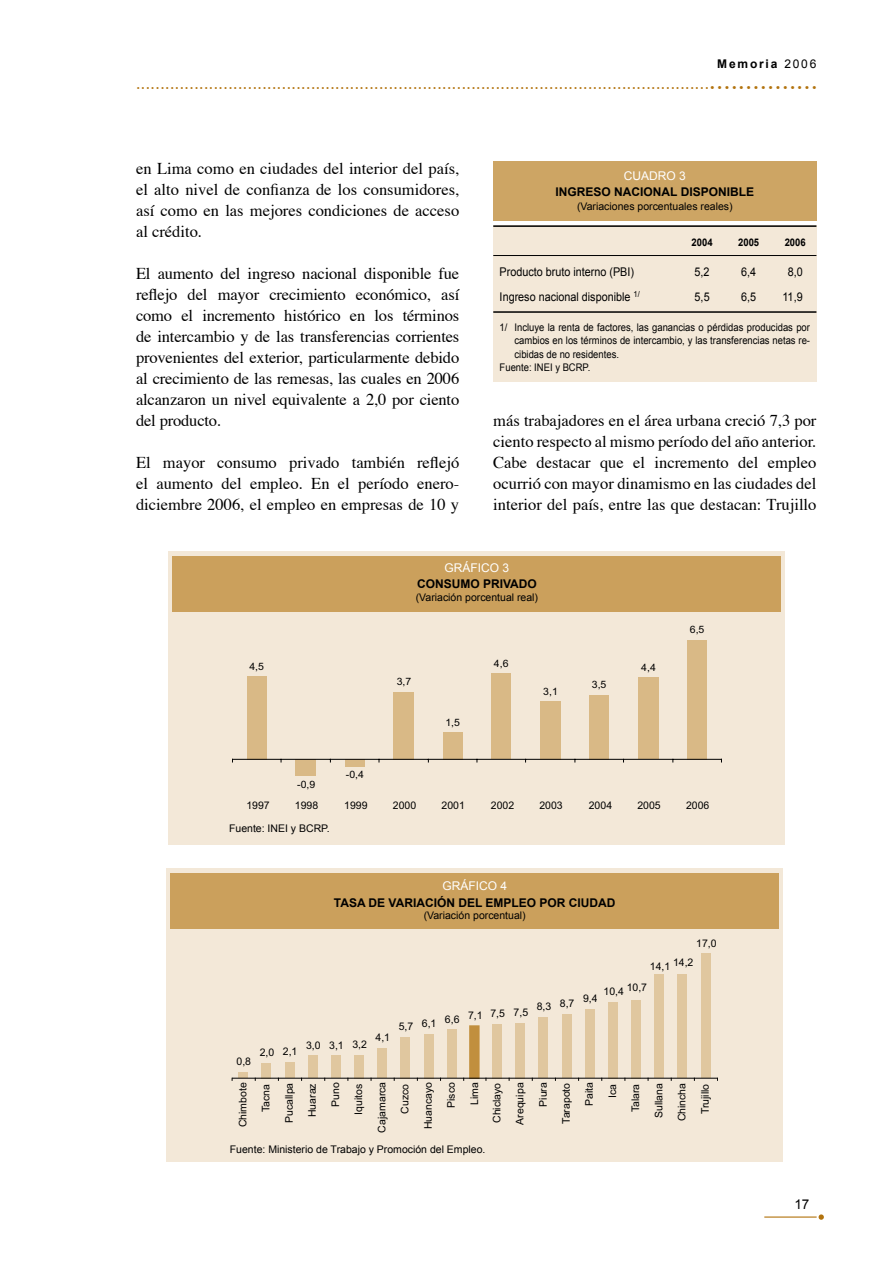
<style>
.page{position:relative;width:893px;height:1263px;background:#fff}
.page>*{position:absolute;margin:0;border:0;box-sizing:border-box;transform-origin:0 0}
.t1{font:18px "Times";color:#b2730e}
.t2{font:16.5px/21px "Times";color:#000;text-align:justify}
.t3{font:13.5px "Arial";color:#000}
.t4{font:700 12px "Arial";color:#000}
.t5{font:12px "Arial";color:#000;scale:.9 1}
.t6{font:12px "Arial";color:#fff}
.t7{font:700 12px "Arial";letter-spacing:.15em;color:#000}
.t8{font:10.5px/22.2px "Arial";color:#000;text-align:right}
.t9{font:10.5px "Arial";color:#000;scale:.9 1}
.t10{font:700 10.5px "Arial";color:#000;scale:.9 1}
.t11{font:10.2px "Arial";color:#000;scale:1.04 1}
.s1{font-weight:400}
.s2{font-size:27px}
</style>
<div class="page">
<hr style="left:764px;top:1216px;width:53px;height:1px;background:#b2730e">
<svg style="left:819px;top:1214px;width:5px;height:6px"></svg>
<div style="left:493px;top:225px;width:323px;height:157px;background:#f3e8d8"></div>
<hr style="left:493px;top:225px;width:323px;height:2px;background:#000">
<hr style="left:493px;top:255px;width:323px;height:1px;background:#000">
<hr style="left:493px;top:311px;width:323px;height:2px;background:#000">
<div style="left:169px;top:551px;width:616px;height:293px;background:#f3e8d8"></div>
<div style="left:173px;top:556px;width:608px;height:55px;background:#cba05c"></div>
<div style="left:247px;top:676px;width:19px;height:83px;background:#d9b986"></div>
<div style="left:296px;top:759px;width:20px;height:17px;background:#d9b986"></div>
<div style="left:345px;top:759px;width:19px;height:8px;background:#d9b986"></div>
<div style="left:394px;top:692px;width:20px;height:67px;background:#d9b986"></div>
<div style="left:443px;top:732px;width:19px;height:27px;background:#d9b986"></div>
<div style="left:492px;top:673px;width:19px;height:86px;background:#d9b986"></div>
<div style="left:540px;top:701px;width:20px;height:58px;background:#d9b986"></div>
<div style="left:590px;top:695px;width:19px;height:64px;background:#d9b986"></div>
<div style="left:638px;top:678px;width:20px;height:81px;background:#d9b986"></div>
<div style="left:687px;top:640px;width:20px;height:119px;background:#d9b986"></div>
<hr style="left:232px;top:759px;width:489px;height:1px;background:#000">
<div style="left:166px;top:869px;width:617px;height:293px;background:#f3e8d8"></div>
<div style="left:171px;top:873px;width:608px;height:55px;background:#cba05c"></div>
<div style="left:238px;top:1072px;width:10px;height:6px;background:#e0c79f"></div>
<div style="left:261px;top:1063px;width:10px;height:15px;background:#e0c79f"></div>
<div style="left:285px;top:1062px;width:9px;height:16px;background:#e0c79f"></div>
<div style="left:308px;top:1056px;width:10px;height:22px;background:#e0c79f"></div>
<div style="left:331px;top:1056px;width:10px;height:22px;background:#e0c79f"></div>
<div style="left:354px;top:1055px;width:10px;height:23px;background:#e0c79f"></div>
<div style="left:377px;top:1048px;width:10px;height:30px;background:#e0c79f"></div>
<div style="left:400px;top:1037px;width:10px;height:41px;background:#e0c79f"></div>
<div style="left:424px;top:1034px;width:9px;height:44px;background:#e0c79f"></div>
<div style="left:447px;top:1030px;width:10px;height:48px;background:#e0c79f"></div>
<div style="left:470px;top:1026px;width:9px;height:52px;background:#c18f3e"></div>
<div style="left:469px;top:1025px;width:11px;height:54px;border:2px solid #c18f3e"></div>
<div style="left:492px;top:1024px;width:10px;height:54px;background:#e0c79f"></div>
<div style="left:515px;top:1023px;width:10px;height:55px;background:#e0c79f"></div>
<div style="left:538px;top:1017px;width:10px;height:61px;background:#e0c79f"></div>
<div style="left:562px;top:1014px;width:9px;height:64px;background:#e0c79f"></div>
<div style="left:585px;top:1009px;width:10px;height:69px;background:#e0c79f"></div>
<div style="left:608px;top:1002px;width:10px;height:76px;background:#e0c79f"></div>
<div style="left:631px;top:1000px;width:10px;height:78px;background:#e0c79f"></div>
<div style="left:654px;top:975px;width:10px;height:103px;background:#e0c79f"></div>
<div style="left:677px;top:975px;width:10px;height:103px;background:#e0c79f"></div>
<div style="left:701px;top:954px;width:9px;height:124px;background:#e0c79f"></div>
<hr style="left:232px;top:1078px;width:485px;height:1px;background:#000">
<div style="left:493px;top:162px;width:323px;height:59px;background:#cda564"></div>
<p class="t7" style="left:717px;top:57px;width:101px">MEMORIA <span class="s1">2006</span></p>
<p class="t1" style="left:136px;top:66px;width:683px">......................................................................................................................<span class="s2">...............</span></p>
<p class="t2" style="left:136px;top:157px;width:325px">en Lima como en ciudades del interior del país, el alto nivel de confianza de los consumidores, así como en las mejores condiciones de acceso al crédito.</p>
<p class="t2" style="left:136px;top:262px;width:325px">El aumento del ingreso nacional disponible fue reflejo del mayor crecimiento económico, así como el incremento histórico en los términos de intercambio y de las transferencias corrientes provenientes del exterior, particularmente debido al crecimiento de las remesas, las cuales en 2006 alcanzaron un nivel equivalente a 2,0 por ciento del producto.</p>
<p class="t2" style="left:136px;top:451px;width:325px">El mayor consumo privado también reflejó el aumento del empleo. En el período enero&shy;diciembre 2006, el empleo en empresas de 10 y</p>
<p class="t6" style="left:624px;top:169px;width:64px">Cuadro 3</p>
<p class="t4" style="left:556px;top:185px;width:9px">INGRESO</p>
<p class="t4" style="left:614px;top:185px;width:9px">NACIONAL</p>
<p class="t4" style="left:681px;top:185px;width:9px">DISPONIBLE</p>
<p class="t8" style="left:577px;top:195px;width:157px">(Variaciones porcentuales reales)</p>
<p class="t10" style="left:692px;top:236px;width:25px">2004</p>
<p class="t10" style="left:738px;top:236px;width:25px">2005</p>
<p class="t10" style="left:785px;top:236px;width:25px">2006</p>
<p class="t5" style="left:500px;top:265px;width:151px">Producto bruto interno (PBI )</p>
<p class="t5" style="left:695px;top:265px;width:18px">5,2</p>
<p class="t5" style="left:741px;top:265px;width:18px">6,4</p>
<p class="t5" style="left:788px;top:265px;width:18px">8,0</p>
<p class="t5" style="left:500px;top:290px;width:157px">I ngreso nacional disponible <sup>1/</sup></p>
<p class="t5" style="left:695px;top:290px;width:18px">5,5</p>
<p class="t5" style="left:741px;top:290px;width:18px">6,5</p>
<p class="t5" style="left:782px;top:290px;width:24px">11,9</p>
<p class="t9" style="left:500px;top:321px;width:346px">1/ I ncluye la renta de factores, las ganancias o pérdidas producidas por</p>
<p class="t9" style="left:514px;top:335px;width:330px">cambios en los términos de intercambio, y las transferencias netas re-</p>
<p class="t9" style="left:514px;top:348px;width:118px">cibidas de no residentes.</p>
<p class="t9" style="left:500px;top:362px;width:102px">Fuente: I NEI y BCRP.</p>
<p class="t2" style="left:493px;top:409px;width:325px">más trabajadores en el área urbana creció 7,3 por ciento respecto al mismo período del año anterior.<br>Cabe destacar que el incremento del empleo ocurrió con mayor dinamismo en las ciudades del interior del país, entre las que destacan: Trujillo</p>
<p class="t11" style="left:249px;top:660px;width:16px">4,5</p>
<p class="t11" style="left:297px;top:778px;width:19px">-0,9</p>
<p class="t11" style="left:346px;top:769px;width:19px">-0,4</p>
<p class="t6" style="left:445px;top:561px;width:66px">Gráfico 3</p>
<p class="t4" style="left:417px;top:577px;width:121px">CONSUMO PRIVADO</p>
<p class="t8" style="left:416px;top:586px;width:124px">(Variación porcentual real)</p>
<p class="t11" style="left:397px;top:676px;width:16px">3,7</p>
<p class="t11" style="left:445px;top:716px;width:16px">1,5</p>
<p class="t11" style="left:494px;top:657px;width:16px">4,6</p>
<p class="t11" style="left:543px;top:685px;width:16px">3,1</p>
<p class="t11" style="left:592px;top:679px;width:16px">3,5</p>
<p class="t11" style="left:641px;top:661px;width:16px">4,4</p>
<p class="t11" style="left:690px;top:624px;width:16px">6,5</p>
<p class="t8" style="left:246px;top:794px;width:25px">1997</p>
<p class="t8" style="left:295px;top:794px;width:25px">1998</p>
<p class="t8" style="left:344px;top:794px;width:25px">1999</p>
<p class="t8" style="left:393px;top:794px;width:25px">2000</p>
<p class="t8" style="left:441px;top:794px;width:25px">2001</p>
<p class="t8" style="left:491px;top:794px;width:25px">2002</p>
<p class="t8" style="left:539px;top:794px;width:25px">2003</p>
<p class="t8" style="left:589px;top:794px;width:25px">2004</p>
<p class="t8" style="left:637px;top:794px;width:25px">2005</p>
<p class="t8" style="left:686px;top:794px;width:25px">2006</p>
<p class="t8" style="left:229px;top:817px;width:102px">Fuente: I NEI y BCRP.</p>
<p class="t6" style="left:442px;top:879px;width:66px">Gráfico 4</p>
<p class="t4" style="left:334px;top:896px;width:283px">TASA DE VARIACIÓN DEL EMPLEO POR CIUDAD</p>
<p class="t8" style="left:424px;top:904px;width:103px">(Variación porcentual)</p>
<p class="t8" style="left:696px;top:932px;width:22px">17,0</p>
<p class="t8" style="left:650px;top:953px;width:45px">14,1 14,2</p>
<p class="t8" style="left:237px;top:1050px;width:16px">0,8</p>
<p class="t8" style="left:260px;top:1041px;width:39px">2,0 2,1</p>
<p class="t8" style="left:306px;top:1034px;width:62px">3,0 3,1 3,2</p>
<p class="t8" style="left:375px;top:1026px;width:16px">4,1</p>
<p class="t8" style="left:399px;top:1006px;width:131px">5,7 6,1 6,6 7,1 7,5 7,5</p>
<p class="t8" style="left:537px;top:994px;width:39px">8,3 8,7</p>
<p class="t8" style="left:603px;top:978px;width:45px">10,4 10,7</p>
<p class="t8" style="left:583px;top:987px;width:16px">9,4</p>
<p class="t8" style="left:232px;top:1127px;width:46px;rotate:-90deg">Chimbote</p>
<p class="t8" style="left:255px;top:1112px;width:30px;rotate:-90deg">Tacna</p>
<p class="t8" style="left:278px;top:1123px;width:42px;rotate:-90deg">Pucallpa</p>
<p class="t8" style="left:301px;top:1117px;width:35px;rotate:-90deg">Huaraz</p>
<p class="t8" style="left:324px;top:1107px;width:26px;rotate:-90deg">Puno</p>
<p class="t8" style="left:347px;top:1114px;width:32px;rotate:-90deg">Iquitos</p>
<p class="t8" style="left:371px;top:1132px;width:52px;rotate:-90deg">Cajamarca</p>
<p class="t8" style="left:394px;top:1113px;width:31px;rotate:-90deg">Cuzco</p>
<p class="t8" style="left:417px;top:1129px;width:49px;rotate:-90deg">Huancayo</p>
<p class="t8" style="left:440px;top:1108px;width:27px;rotate:-90deg">Pisco</p>
<p class="t8" style="left:463px;top:1123px;width:42px;rotate:-90deg">Lima<br>Chiclayo</p>
<p class="t8" style="left:509px;top:1125px;width:44px;rotate:-90deg">Arequipa</p>
<p class="t8" style="left:532px;top:1107px;width:26px;rotate:-90deg">Piura</p>
<p class="t8" style="left:555px;top:1123px;width:42px;rotate:-90deg">Tarapoto</p>
<p class="t8" style="left:578px;top:1106px;width:25px;rotate:-90deg">Paita</p>
<p class="t8" style="left:601px;top:1098px;width:16px;rotate:-90deg">Ica</p>
<p class="t8" style="left:624px;top:1112px;width:30px;rotate:-90deg">Talara</p>
<p class="t8" style="left:648px;top:1118px;width:37px;rotate:-90deg">Sullana</p>
<p class="t8" style="left:671px;top:1121px;width:40px;rotate:-90deg">Chincha</p>
<p class="t8" style="left:694px;top:1114px;width:32px;rotate:-90deg">Trujillo</p>
<p class="t8" style="left:230px;top:1138px;width:257px">Fuente: Ministerio de Trabajo y Promoción del Empleo.</p>
<p class="t3" style="left:794px;top:1197px;width:17px">17</p>
</div>
